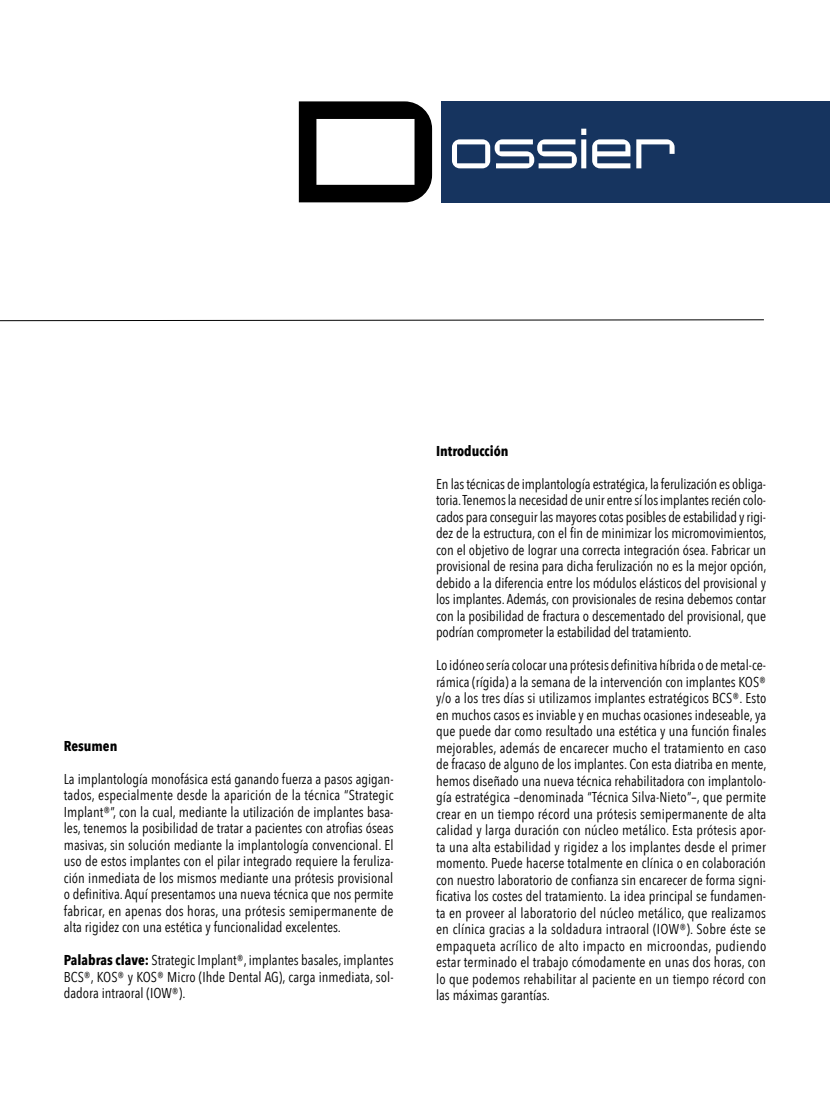
<style>
.page{position:relative;width:830px;height:1106px;background:#fff}
.page>*{position:absolute;margin:0;border:0;box-sizing:border-box;transform-origin:0 0}
.t1{font:182.85px "Changeling Neo";color:#000}
.t2{font:52.5px "Changeling Neo";color:#fff}
.t3{font:14.25px/16.5px "Avenir Next Condensed";color:#000;text-align:justify}
.t4{font:700 14.25px "Avenir Next Condensed";color:#000}
.s1{font-weight:700}
</style>
<div class="page">
<div style="left:441px;top:101px;width:388px;height:101px;background:#16345f"></div>
<svg style="left:0;top:319px;width:763px;height:3px"></svg>
<h1 class="t1" style="left:288px;top:30px;width:155px">D</h1>
<h2 class="t2" style="left:449px;top:119px;width:228px">ossier</h2>
<p class="t4" style="left:64px;top:737px;width:55px">Resumen</p>
<p class="t3" style="left:64px;top:770px;width:331px">La implantología monofásica está ganando fuerza a pasos agigan&shy;tados, especialmente desde la aparición de la técnica “Strategic Implant®”, con la cual, mediante la utilización de implantes basa&shy;les, tenemos la posibilidad de tratar a pacientes con atrofias óseas masivas, sin solución mediante la implantología convencional. El uso de estos implantes con el pilar integrado requiere la feruliza&shy;ción inmediata de los mismos mediante una prótesis provisional o definitiva. Aquí presentamos una nueva técnica que nos permite fabricar, en apenas dos horas, una prótesis semipermanente de alta rigidez con una estética y funcionalidad excelentes.</p>
<p class="t3" style="left:64px;top:951px;width:331px"><span class="s1">Palabras clave:</span> Strategic Implant®, implantes basales, implantes BCS®, KOS® y KOS® Micro (Ihde Dental AG), carga inmediata, sol&shy;dadora intraoral (IOW®).</p>
<p class="t4" style="left:436px;top:442px;width:74px">Introducción</p>
<p class="t3" style="left:436px;top:475px;width:332px">En las técnicas de implantología estratégica, la ferulización es obliga&shy;toria. Tenemos la necesidad de unir entre sí los implantes recién colo&shy;cados para conseguir las mayores cotas posibles de estabilidad y rigi&shy;dez de la estructura, con el fin de minimizar los micromovimientos, con el objetivo de lograr una correcta integración ósea. Fabricar un provisional de resina para dicha ferulización no es la mejor opción, debido a la diferencia entre los módulos elásticos del provisional y los implantes. Además, con provisionales de resina debemos contar con la posibilidad de fractura o descementado del provisional, que podrían comprometer la estabilidad del tratamiento.</p>
<p class="t3" style="left:436px;top:656px;width:332px">Lo idóneo sería colocar una prótesis definitiva híbrida o de metal-ce&shy;rámica (rígida) a la semana de la intervención con implantes KOS® y/o a los tres días si utilizamos implantes estratégicos BCS®. Esto en muchos casos es inviable y en muchas ocasiones indeseable, ya que puede dar como resultado una estética y una función finales mejorables, además de encarecer mucho el tratamiento en caso de fracaso de alguno de los implantes. Con esta diatriba en mente, hemos diseñado una nueva técnica rehabilitadora con implantolo&shy;gía estratégica –denominada “Técnica Silva-Nieto”–, que permite crear en un tiempo récord una prótesis semipermanente de alta calidad y larga duración con núcleo metálico. Esta prótesis apor&shy;ta una alta estabilidad y rigidez a los implantes desde el primer momento. Puede hacerse totalmente en clínica o en colaboración con nuestro laboratorio de confianza sin encarecer de forma signi&shy;ficativa los costes del tratamiento. La idea principal se fundamen&shy;ta en proveer al laboratorio del núcleo metálico, que realizamos en clínica gracias a la soldadura intraoral (IOW®). Sobre éste se empaqueta acrílico de alto impacto en microondas, pudiendo estar terminado el trabajo cómodamente en unas dos horas, con lo que podemos rehabilitar al paciente en un tiempo récord con las máximas garantías.</p>
</div>
